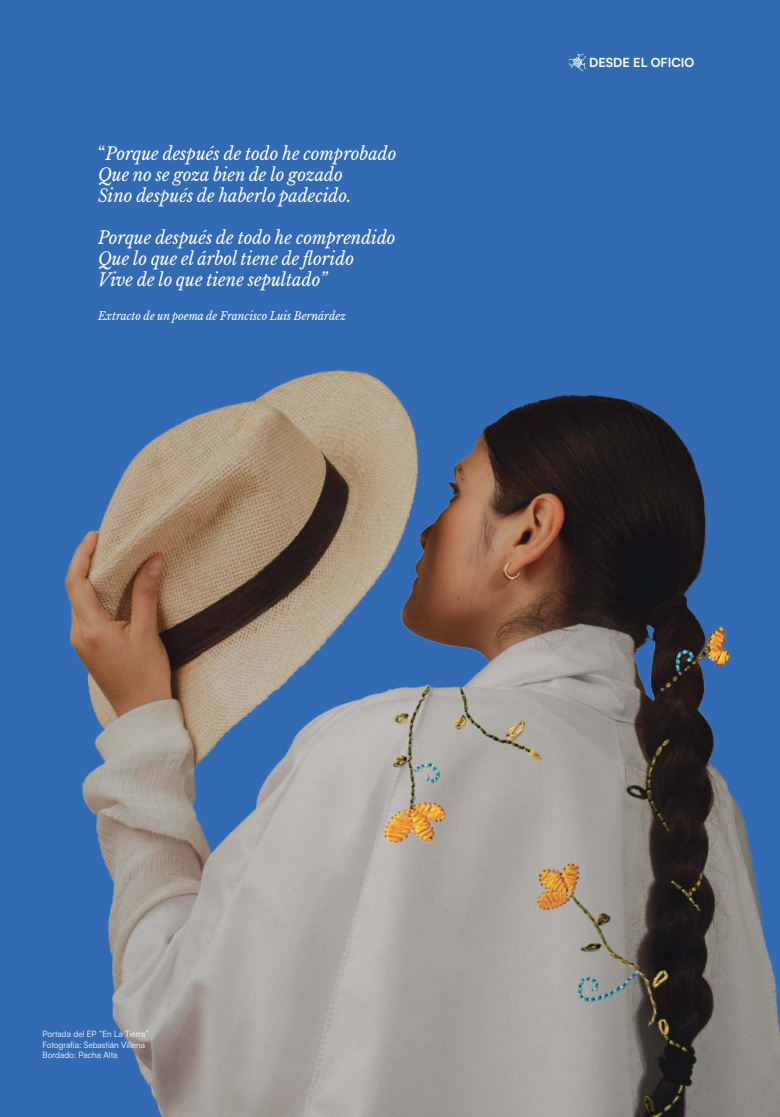
<style>
.page{position:relative;width:780px;height:1117px;background:#fff}
.page>*{position:absolute;margin:0;border:0;box-sizing:border-box;transform-origin:0 0}
.t1{font:italic 17.5px/21px "Libre Baskerville";color:#fff;scale:.95 1}
.t2{font:700 12.5px "Satoshi";color:#fff}
.t3{font:italic 11.25px "Libre Baskerville";color:#fff;scale:.95 1}
.t4{font:8.75px/10.5px "Satoshi";color:#fff;scale:.95 1}
.s1{font-style:normal}
</style>
<div class="page">
<div style="left:0;top:0;width:780px;height:1116px;background:#326bb3"></div>
<img style="left:64px;top:370px;width:716px;height:746px">
<svg style="left:568px;top:53px;width:18px;height:18px"></svg>
<p class="t1" style="left:98px;top:144px;width:316px"><span class="s1">“</span>Porque después de todo he comprobado<br>Que no se goza bien de lo gozado<br>Sino después de haberlo padecido.</p>
<p class="t1" style="left:98px;top:228px;width:315px">Porque después de todo he comprendido<br>Que lo que el árbol tiene de 昀氀orido<br>Vive de lo que tiene sepultado”</p>
<p class="t3" style="left:98px;top:311px;width:262px">Extracto de un poema de Francisco Luis Bernárdez</p>
<p class="t2" style="left:589px;top:55px;width:107px">DESDE EL OFICIO</p>
<p class="t4" style="left:43px;top:1028px;width:113px">Portada del EP “En La Tierra”<br>Fotografía: Sebastián Villena<br>Bordado: Pacha Alta</p>
</div>
